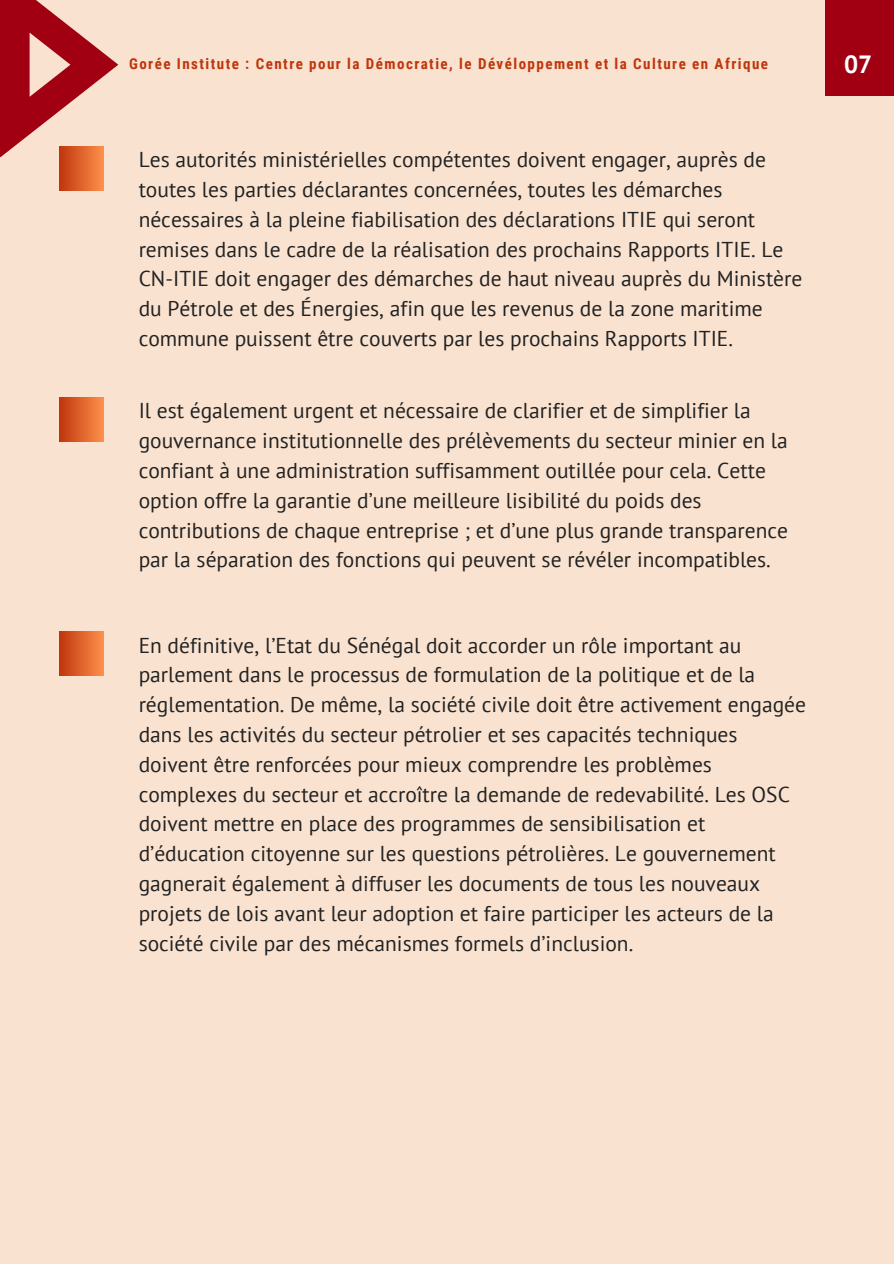
<style>
.page{position:relative;width:894px;height:1264px;background:#fff}
.page>*{position:absolute;margin:0;border:0;box-sizing:border-box;transform-origin:0 0}
.t1{font:700 24.9px "PT Sans";color:#fff}
.t2{font:21.45px/29.8px "PT Sans";color:#222}
.t3{font:700 15px "Roboto Condensed";letter-spacing:.095em;color:#bf360c}
</style>
<div class="page">
<div style="left:0;top:0;width:893px;height:1263px;background:#f9e2cf"></div>
<svg style="left:0;top:0;width:118px;height:157px"></svg>
<div style="left:825px;top:0;width:67px;height:96px;background:#a00012"></div>
<div style="left:59px;top:146px;width:44px;height:44px;background:linear-gradient(to right,#bf360c,#fc8c4a)"></div>
<div style="left:59px;top:397px;width:44px;height:44px;background:linear-gradient(to right,#bf360c,#fc8c4a)"></div>
<div style="left:59px;top:632px;width:44px;height:44px;background:linear-gradient(to right,#bf360c,#fc8c4a)"></div>
<p class="t3" style="left:129px;top:55px;width:640px">Gorée Institute : Centre pour la Démocratie, le Dévéloppement et la Culture en Afrique</p>
<p class="t1" style="left:844px;top:48px;width:30px">07</p>
<p class="t2" style="left:139px;top:144px;width:665px">Les autorités ministérielles compétentes doivent engager, auprès de toutes les parties déclarantes concernées, toutes les démarches nécessaires à la pleine fiabilisation des déclarations ITIE qui seront remises dans le cadre de la réalisation des prochains Rapports ITIE. Le CN-ITIE doit engager des démarches de haut niveau auprès du Ministère du Pétrole et des Énergies, afin que les revenus de la zone maritime commune puissent être couverts par les prochains Rapports ITIE.</p>
<p class="t2" style="left:139px;top:395px;width:650px">Il est également urgent et nécessaire de clarifier et de simplifier la gouvernance institutionnelle des prélèvements du secteur minier en la confiant à une administration suffisamment outillée pour cela. Cette option offre la garantie d’une meilleure lisibilité du poids des contributions de chaque entreprise ; et d’une plus grande transparence par la séparation des fonctions qui peuvent se révéler incompatibles.</p>
<p class="t2" style="left:139px;top:629px;width:668px">En définitive, l’Etat du Sénégal doit accorder un rôle important au parlement dans le processus de formulation de la politique et de la réglementation. De même, la société civile doit être activement engagée dans les activités du secteur pétrolier et ses capacités techniques doivent être renforcées pour mieux comprendre les problèmes complexes du secteur et accroître la demande de redevabilité. Les OSC doivent mettre en place des programmes de sensibilisation et d’éducation citoyenne sur les questions pétrolières. Le gouvernement gagnerait également à diffuser les documents de tous les nouveaux projets de lois avant leur adoption et faire participer les acteurs de la société civile par des mécanismes formels d’inclusion.</p>
</div>
